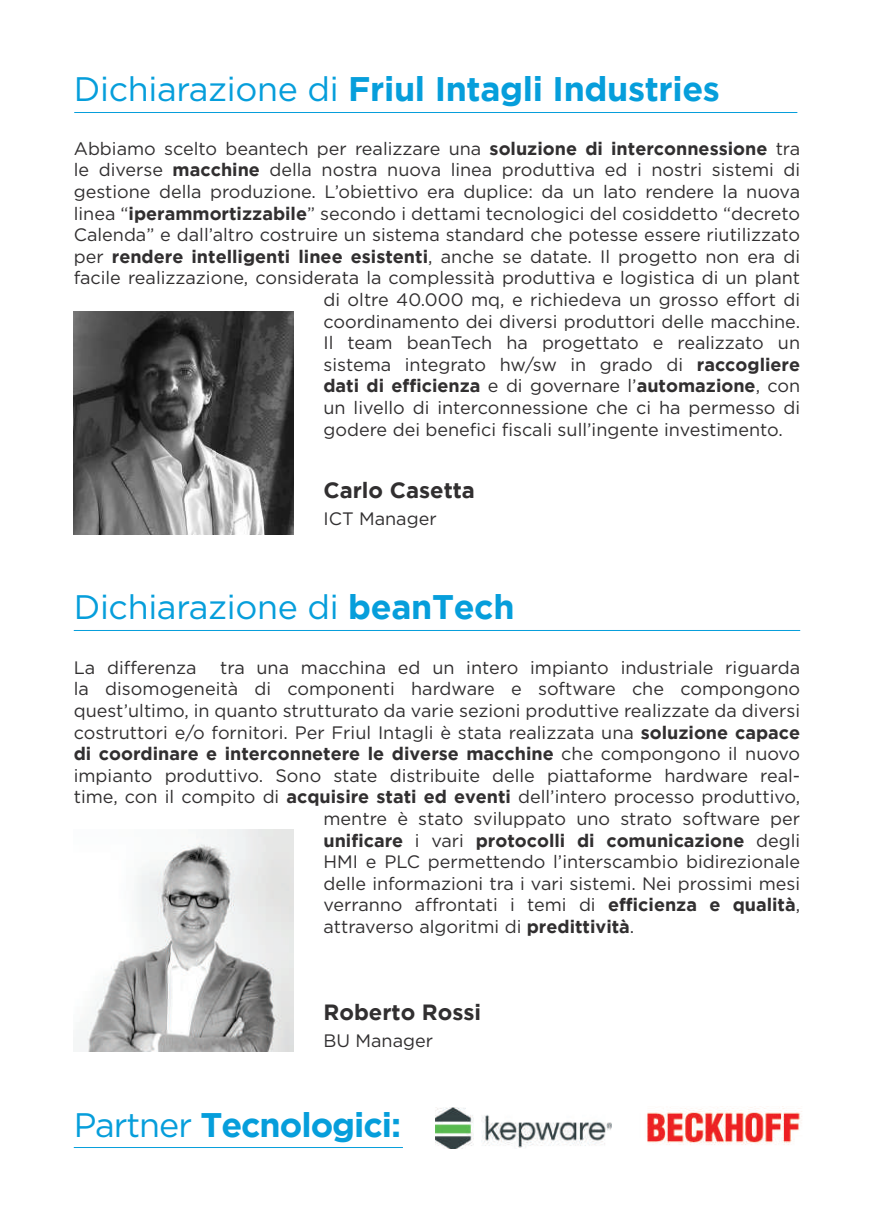
<style>
.page{position:relative;width:874px;height:1225px;background:#fff}
.page>*{position:absolute;margin:0;border:0;box-sizing:border-box;transform-origin:0 0}
.t1{font:700 34px "Gotham";letter-spacing:-.01em;color:#069edb}
.t2{font:34px "Gotham";letter-spacing:-.01em;color:#069edb}
.t3{font:700 34px "Gotham";letter-spacing:-.03em;color:#069edb}
.t4{font:700 22px "Gotham";color:#312f30}
.t5{font:18px "Gotham";color:#312f30}
.t6{font:700 18px "Gotham";color:#312f30}
.s1{font-weight:400}
.s2{font-weight:700}
</style>
<div class="page">
<hr style="left:74px;top:112px;width:723px;height:1px;background:#069edb">
<img style="left:73px;top:830px;width:220px;height:221px">
<img style="left:74px;top:311px;width:220px;height:223px">
<img style="left:435px;top:1107px;width:176px;height:41px">
<img style="left:647px;top:1106px;width:155px;height:39px">
<hr style="left:74px;top:1147px;width:329px;height:1px;background:#069edb">
<hr style="left:74px;top:630px;width:725px;height:1px;background:#069edb">
<h1 class="t1" style="left:74px;top:69px;width:647px"><span class="s1">Dichiarazione di</span> Friul Intagli Industries</h1>
<p class="t5" style="left:74px;top:137px;width:727px">Abbiamo scelto beantech per realizzare una <span class="s2">soluzione di interconnessione</span> tra</p>
<p class="t5" style="left:74px;top:158px;width:727px">le diverse <span class="s2">macchine</span> della nostra nuova linea produttiva ed i nostri sistemi di</p>
<p class="t5" style="left:74px;top:180px;width:727px">gestione della produzione. L’obiettivo era duplice: da un lato rendere la nuova</p>
<p class="t5" style="left:74px;top:202px;width:727px">linea “<span class="s2">iperammortizzabile</span>” secondo i dettami tecnologici del cosiddetto “decreto</p>
<p class="t5" style="left:74px;top:223px;width:727px">Calenda” e dall’altro costruire un sistema standard che potesse essere riutilizzato</p>
<p class="t5" style="left:74px;top:245px;width:727px">per <span class="s2">rendere intelligenti linee esistenti</span>, anche se datate. Il progetto non era di</p>
<p class="t5" style="left:74px;top:266px;width:727px">facile realizzazione, considerata la complessità produttiva e logistica di un plant</p>
<p class="t5" style="left:323px;top:288px;width:478px">di oltre 40.000 mq, e richiedeva un grosso effort di</p>
<p class="t5" style="left:323px;top:310px;width:478px">coordinamento dei diversi produttori delle macchine.</p>
<p class="t5" style="left:323px;top:331px;width:478px">Il team beanTech ha progettato e realizzato un</p>
<p class="t5" style="left:323px;top:353px;width:478px">sistema integrato hw/sw in grado di <span class="s2">raccogliere</span></p>
<p class="t6" style="left:323px;top:376px;width:478px">dati di efficienza <span class="s1">e di governare l’</span>automazione<span class="s1">, con</span></p>
<p class="t5" style="left:323px;top:396px;width:478px">un livello di interconnessione che ci ha permesso di</p>
<p class="t5" style="left:323px;top:418px;width:460px">godere dei benefici fiscali sull’ingente investimento.</p>
<p class="t4" style="left:323px;top:477px;width:153px">Carlo Casetta</p>
<p class="t5" style="left:323px;top:507px;width:115px">ICT Manager</p>
<h1 class="t2" style="left:74px;top:585px;width:442px">Dichiarazione di <span class="s2">beanTech</span></h1>
<p class="t5" style="left:74px;top:656px;width:124px">La differenza</p>
<p class="t5" style="left:220px;top:656px;width:581px">tra una macchina ed un intero impianto industriale riguarda</p>
<p class="t5" style="left:74px;top:677px;width:727px">la disomogeneità di componenti hardware e software che compongono</p>
<p class="t5" style="left:74px;top:699px;width:727px">quest’ultimo, in quanto strutturato da varie sezioni produttive realizzate da diversi</p>
<p class="t5" style="left:74px;top:720px;width:727px">costruttori e/o fornitori. Per Friul Intagli è stata realizzata una <span class="s2">soluzione capace</span></p>
<p class="t6" style="left:74px;top:743px;width:727px">di coordinare e interconnetere le diverse macchine <span class="s1">che compongono il nuovo</span></p>
<p class="t5" style="left:74px;top:764px;width:727px">impianto produttivo. Sono state distribuite delle piattaforme hardware real-</p>
<p class="t5" style="left:74px;top:785px;width:727px">time, con il compito di <span class="s2">acquisire stati ed eventi</span> dell’intero processo produttivo,</p>
<p class="t5" style="left:323px;top:807px;width:478px">mentre è stato sviluppato uno strato software per</p>
<p class="t6" style="left:323px;top:829px;width:478px">unificare <span class="s1">i vari</span> protocolli di comunicazione <span class="s1">degli</span></p>
<p class="t5" style="left:323px;top:850px;width:478px">HMI e PLC permettendo l’interscambio bidirezionale</p>
<p class="t5" style="left:323px;top:872px;width:478px">delle informazioni tra i vari sistemi. Nei prossimi mesi</p>
<p class="t5" style="left:323px;top:893px;width:478px">verranno affrontati i temi di <span class="s2">efficienza e qualità</span>,</p>
<p class="t5" style="left:323px;top:915px;width:312px">attraverso algoritmi di <span class="s2">predittività</span>.</p>
<p class="t4" style="left:323px;top:999px;width:159px">Roberto Rossi</p>
<p class="t5" style="left:323px;top:1029px;width:111px">BU Manager</p>
<h1 class="t3" style="left:74px;top:1105px;width:329px"><span class="s1">Partner</span> Tecnologici:</h1>
</div>
